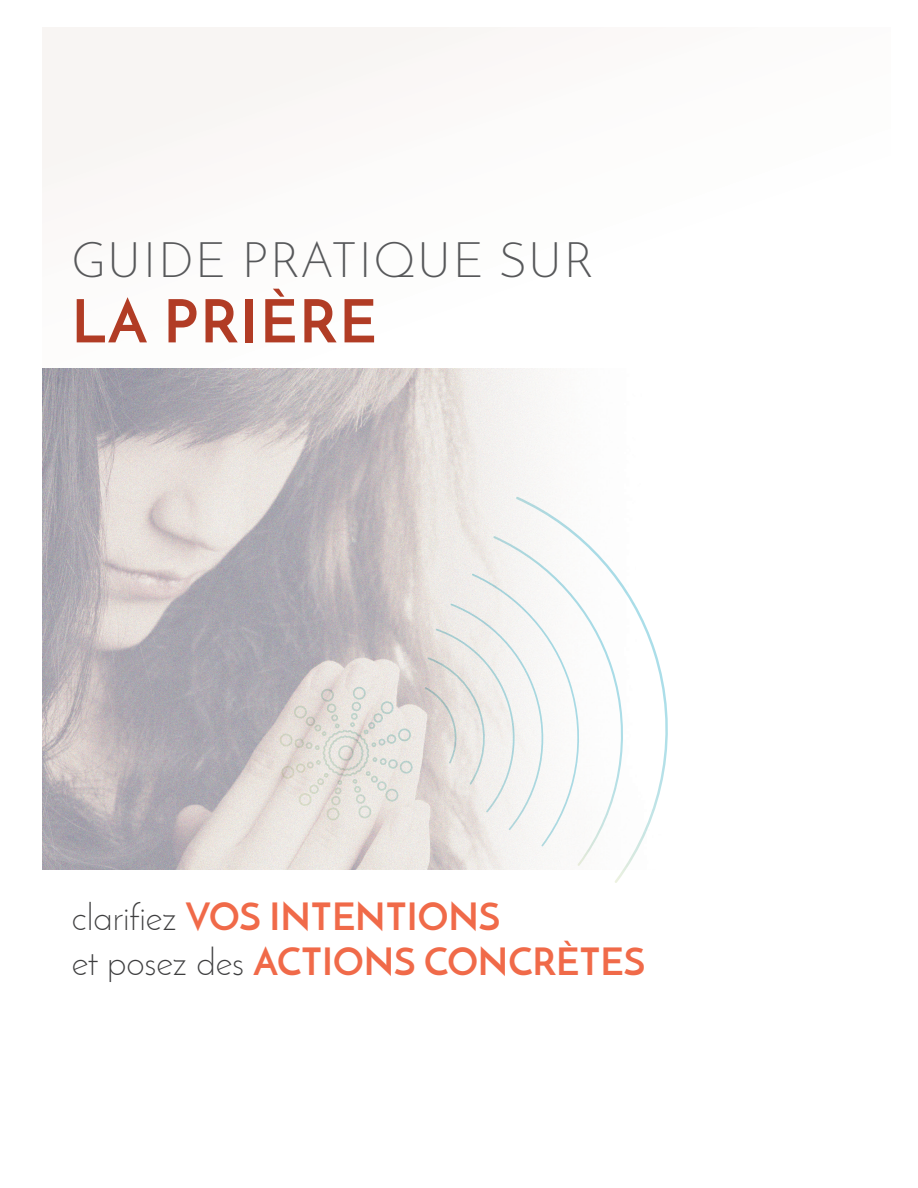
<style>
.page{position:relative;width:918px;height:1188px;background:#fff}
.page>*{position:absolute;margin:0;border:0;box-sizing:border-box;transform-origin:0 0}
.t1{font:700 59.4px "Josefin Sans";letter-spacing:.04em;color:#b13c25}
.t2{font:300 49.5px "Josefin Sans";letter-spacing:.04em;color:#57585a}
.t3{font:700 37.5px/45px "Josefin Sans";color:#f06a49}
.s1{font-weight:300;color:#3e3e3f}
</style>
<div class="page">
<div style="left:42px;top:27px;width:849px;height:491px;background:#fdfcfb"></div>
<img style="left:42px;top:368px;width:488px;height:501px">
<svg style="left:299px;top:574px;width:195px;height:272px;background:#dcd7d4"></svg>
<svg style="left:494px;top:536px;width:22px;height:330px"></svg>
<svg style="left:516px;top:497px;width:152px;height:386px"></svg>
<h2 class="t2" style="left:72px;top:230px;width:523px">GUIDE PRATIQUE SUR</h2>
<h1 class="t1" style="left:72px;top:284px;width:306px">LA PRIÈRE</h1>
<p class="t3" style="left:72px;top:894px;width:575px"><span class="s1">clarifiez</span> VOS INTENTIONS<br><span class="s1">et posez des</span> ACTIONS CONCRÈTES</p>
</div>
